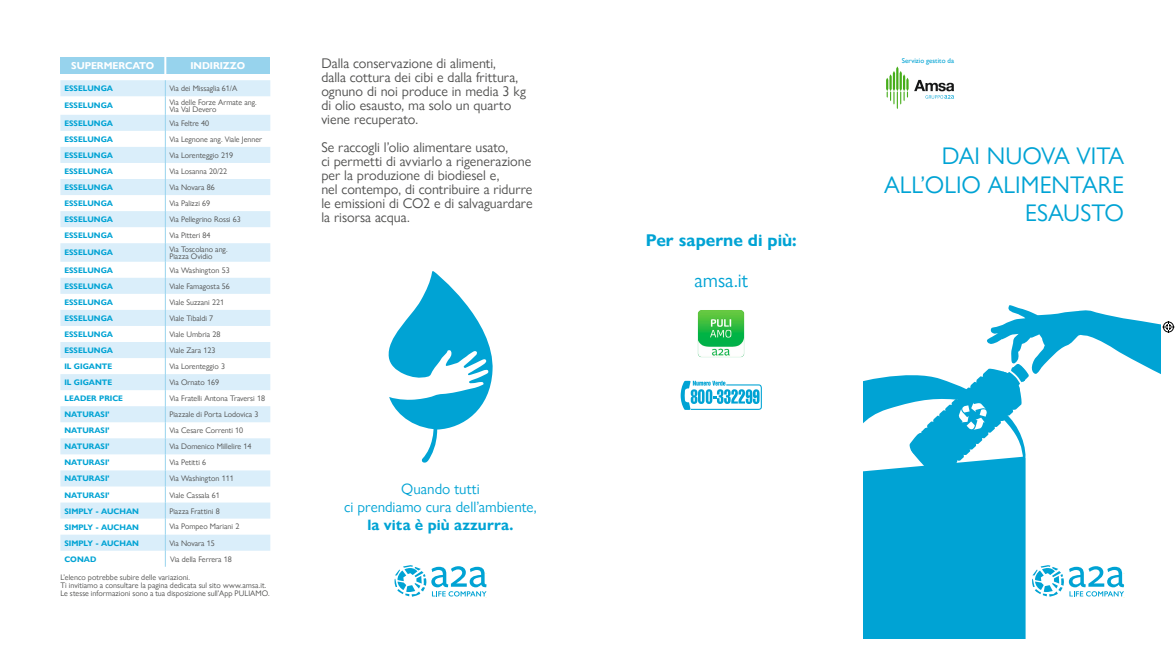
<style>
.page{position:relative;width:1176px;height:654px;background:#fff}
.page>*{position:absolute;margin:0;border:0;box-sizing:border-box;transform-origin:0 0}
.t1{font:24px "Gill Sans Nova";color:#00a3d4}
.t2{font:19.7px "Gill Sans Nova";color:#00a3d4}
.t3{font:700 17px "Gill Sans Nova";color:#00a3d4}
.t4{font:15px "Gill Sans Nova";color:#00a3d4}
.t5{font:700 15px "Gill Sans Nova";letter-spacing:.005em;color:#00a3d4}
.t6{font:14px/14px "Gill Sans Nova";color:#4e4e4d}
.t7{font:700 10px "Gill Sans Nova";letter-spacing:-.01em;color:#fff}
.t8{font:8px/7px "Gill Sans Nova";color:#4e4e4d}
.t9{font:700 8px "Gill Sans Nova";color:#00a3d4}
.t10{font:500 7px "Gill Sans Nova";color:#00a3d4}
</style>
<div class="page">
<div style="left:863px;top:477px;width:162px;height:162px;background:#00a3d4"></div>
<svg style="left:388px;top:271px;width:105px;height:192px"></svg>
<svg style="left:886px;top:66px;width:22px;height:43px"></svg>
<svg style="left:914px;top:80px;width:39px;height:19px"></svg>
<svg style="left:1032px;top:565px;width:91px;height:31px"></svg>
<svg style="left:394px;top:565px;width:92px;height:31px"></svg>
<img style="left:697px;top:310px;width:48px;height:48px">
<svg style="left:680px;top:381px;width:81px;height:29px"></svg>
<svg style="left:60px;top:80px;width:105px;height:470px"></svg>
<svg style="left:166px;top:80px;width:104px;height:470px;fill:#e2f1fb"></svg>
<svg style="left:165px;top:80px;width:1px;height:486px"></svg>
<div style="left:60px;top:58px;width:105px;height:16px;background:#97d3ed"></div>
<div style="left:165px;top:58px;width:105px;height:16px;background:#97d3ed"></div>
<hr style="left:164px;top:56px;width:2px;height:20px;background:#fff">
<div style="left:2px;top:321px;width:11px;height:11px;border:1px solid #fff;border-radius:50%"></div>
<div style="left:4px;top:323px;width:7px;height:7px;border:1px solid #fff;border-radius:50%"></div>
<svg style="left:863px;top:305px;width:311px;height:172px"></svg>
<p class="t7" style="left:71px;top:60px;width:85px">SUPERMERCATO</p>
<p class="t7" style="left:190px;top:60px;width:56px">INDIRIZZO</p>
<p class="t9" style="left:64px;top:83px;width:50px">ESSELUNGA</p>
<p class="t8" style="left:169px;top:85px;width:69px">Via dei Missaglia 61/A</p>
<p class="t9" style="left:64px;top:101px;width:50px">ESSELUNGA</p>
<p class="t8" style="left:169px;top:99px;width:89px">Via delle Forze Armate ang.<br>Via Val Devero</p>
<p class="t9" style="left:64px;top:118px;width:50px">ESSELUNGA</p>
<p class="t8" style="left:169px;top:119px;width:41px">Via Feltre 40</p>
<p class="t9" style="left:64px;top:134px;width:50px">ESSELUNGA</p>
<p class="t8" style="left:169px;top:135px;width:94px">Via Legnone ang. Viale Jenner</p>
<p class="t9" style="left:64px;top:150px;width:50px">ESSELUNGA</p>
<p class="t8" style="left:169px;top:151px;width:65px">Via Lorenteggio 219</p>
<p class="t9" style="left:64px;top:166px;width:50px">ESSELUNGA</p>
<p class="t8" style="left:169px;top:168px;width:59px">Via Losanna 20/22</p>
<p class="t9" style="left:64px;top:182px;width:50px">ESSELUNGA</p>
<p class="t8" style="left:169px;top:184px;width:47px">Via Novara 86</p>
<p class="t9" style="left:64px;top:198px;width:50px">ESSELUNGA</p>
<p class="t8" style="left:169px;top:200px;width:42px">Via Palizzi 69</p>
<p class="t9" style="left:64px;top:214px;width:50px">ESSELUNGA</p>
<p class="t8" style="left:169px;top:216px;width:73px">Via Pellegrino Rossi 63</p>
<p class="t9" style="left:64px;top:230px;width:50px">ESSELUNGA</p>
<p class="t8" style="left:169px;top:232px;width:43px">Via Pitteri 84</p>
<p class="t9" style="left:64px;top:248px;width:50px">ESSELUNGA</p>
<p class="t8" style="left:169px;top:245px;width:60px">Via Toscolano ang.<br>Piazza Ovidio</p>
<p class="t9" style="left:64px;top:265px;width:50px">ESSELUNGA</p>
<p class="t8" style="left:169px;top:266px;width:62px">Via Washington 53</p>
<p class="t9" style="left:64px;top:281px;width:50px">ESSELUNGA</p>
<p class="t8" style="left:169px;top:282px;width:62px">Viale Famagosta 56</p>
<p class="t9" style="left:64px;top:297px;width:50px">ESSELUNGA</p>
<p class="t8" style="left:169px;top:298px;width:56px">Viale Suzzani 221</p>
<p class="t9" style="left:64px;top:313px;width:50px">ESSELUNGA</p>
<p class="t8" style="left:169px;top:314px;width:45px">Viale Tibaldi 7</p>
<p class="t9" style="left:64px;top:329px;width:50px">ESSELUNGA</p>
<p class="t8" style="left:169px;top:330px;width:53px">Viale Umbria 28</p>
<p class="t9" style="left:64px;top:345px;width:50px">ESSELUNGA</p>
<p class="t8" style="left:169px;top:347px;width:48px">Viale Zara 123</p>
<p class="t9" style="left:64px;top:361px;width:49px">IL GIGANTE</p>
<p class="t8" style="left:169px;top:363px;width:57px">Via Lorenteggio 3</p>
<p class="t9" style="left:64px;top:377px;width:49px">IL GIGANTE</p>
<p class="t8" style="left:169px;top:379px;width:51px">Via Ornato 169</p>
<p class="t9" style="left:64px;top:393px;width:60px">LEADER PRICE</p>
<p class="t8" style="left:169px;top:395px;width:97px">Via Fratelli Antona Traversi 18</p>
<p class="t9" style="left:64px;top:409px;width:47px">NATURASI'</p>
<p class="t8" style="left:169px;top:411px;width:90px">Piazzale di Porta Lodovica 3</p>
<p class="t9" style="left:64px;top:425px;width:47px">NATURASI'</p>
<p class="t8" style="left:169px;top:427px;width:75px">Via Cesare Correnti 10</p>
<p class="t9" style="left:64px;top:441px;width:47px">NATURASI'</p>
<p class="t8" style="left:169px;top:443px;width:84px">Via Domenico Millelire 14</p>
<p class="t9" style="left:64px;top:457px;width:47px">NATURASI'</p>
<p class="t8" style="left:169px;top:459px;width:38px">Via Petitti 6</p>
<p class="t9" style="left:64px;top:474px;width:47px">NATURASI'</p>
<p class="t8" style="left:169px;top:475px;width:66px">Via Washington 111</p>
<p class="t9" style="left:64px;top:490px;width:47px">NATURASI'</p>
<p class="t8" style="left:169px;top:491px;width:52px">Viale Cassala 61</p>
<p class="t9" style="left:64px;top:506px;width:76px">SIMPLY - AUCHAN</p>
<p class="t8" style="left:169px;top:507px;width:52px">Piazza Frattini 8</p>
<p class="t9" style="left:64px;top:522px;width:76px">SIMPLY - AUCHAN</p>
<p class="t8" style="left:170px;top:555px;width:63px">Via della Ferrera 18</p>
<p class="t8" style="left:169px;top:523px;width:71px">Via Pompeo Mariani 2</p>
<p class="t9" style="left:64px;top:538px;width:76px">SIMPLY - AUCHAN</p>
<p class="t8" style="left:169px;top:539px;width:47px">Via Novara 15</p>
<p class="t9" style="left:64px;top:554px;width:33px">CONAD</p>
<p class="t8" style="left:60px;top:574px;width:131px">L’elenco potrebbe subire delle variazioni.</p>
<p class="t8" style="left:60px;top:582px;width:207px">Ti invitiamo a consultare la pagina dedicata sul sito www.amsa.it.</p>
<p class="t8" style="left:60px;top:590px;width:211px">Le stesse informazioni sono a tua disposizione sull’App PULIAMO.</p>
<p class="t6" style="left:321px;top:56px;width:176px">Dalla conservazione di alimenti,</p>
<p class="t6" style="left:321px;top:70px;width:198px">dalla cottura dei cibi e dalla frittura,</p>
<p class="t6" style="left:321px;top:84px;width:206px">ognuno di noi produce in media 3 kg</p>
<p class="t6" style="left:321px;top:98px;width:191px">di olio esausto, ma solo un quarto viene recuperato.</p>
<p class="t6" style="left:321px;top:140px;width:188px">Se raccogli l’olio alimentare usato,</p>
<p class="t6" style="left:321px;top:154px;width:211px">ci permetti di avviarlo a rigenerazione</p>
<p class="t6" style="left:321px;top:168px;width:179px">per la produzione di biodiesel e,</p>
<p class="t6" style="left:321px;top:182px;width:212px">nel contempo, di contribuire a ridurre</p>
<p class="t6" style="left:321px;top:196px;width:213px">le emissioni di CO2 e di salvaguardare la risorsa acqua.</p>
<p class="t4" style="left:401px;top:479px;width:80px">Quando tutti</p>
<p class="t4" style="left:344px;top:497px;width:194px">ci prendiamo cura dell’ambiente,</p>
<p class="t5" style="left:367px;top:515px;width:147px">la vita è più azzurra.</p>
<p class="t3" style="left:645px;top:229px;width:152px">Per saperne di più:</p>
<p class="t2" style="left:694px;top:268px;width:55px">amsa.it</p>
<p class="t10" style="left:901px;top:56px;width:54px">Servizio gestito da</p>
<p class="t1" style="left:941px;top:141px;width:184px">DAI NUOVA VITA</p>
<p class="t1" style="left:883px;top:170px;width:241px">ALL’OLIO ALIMENTARE</p>
<p class="t1" style="left:1024px;top:198px;width:100px">ESAUSTO</p>
</div>
